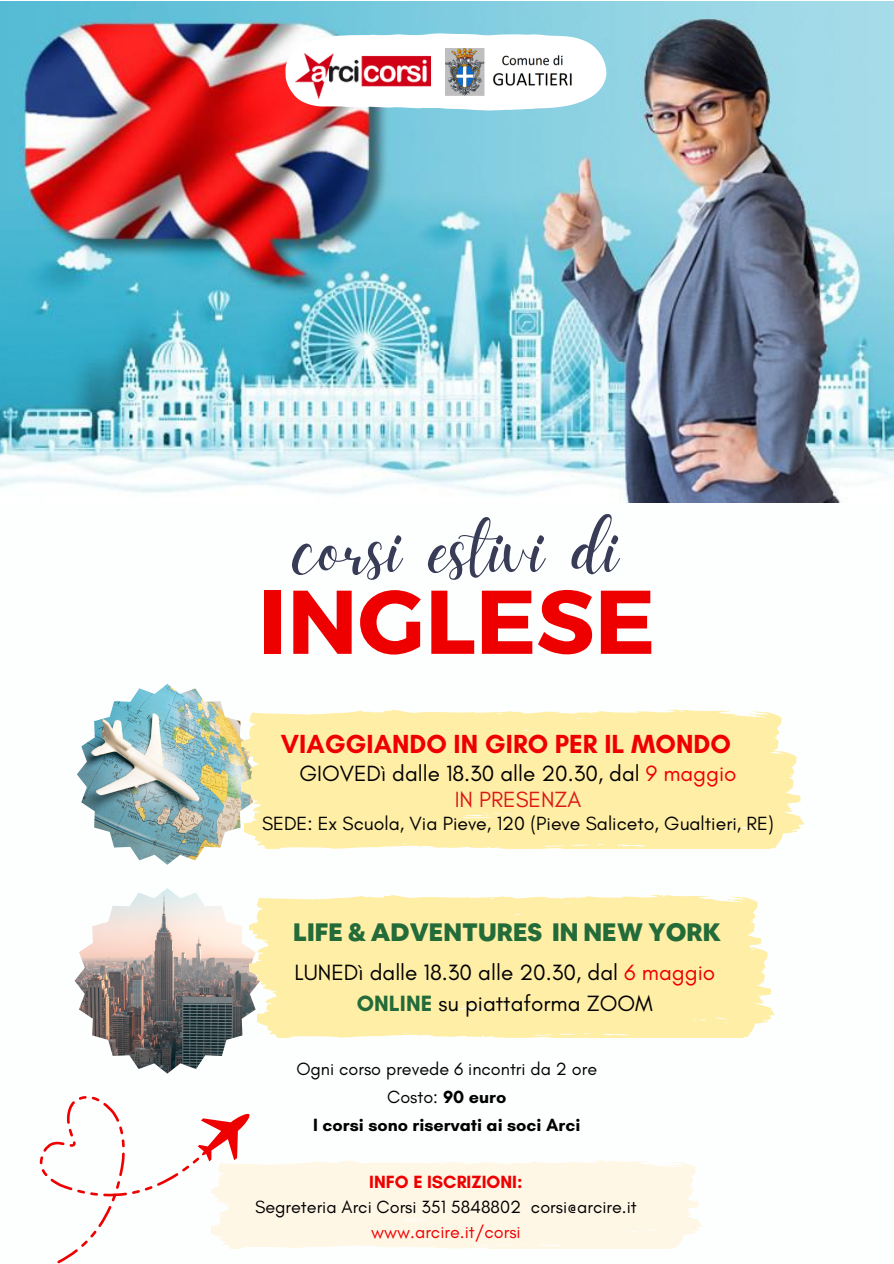
<style>
.page{position:relative;width:894px;height:1264px;background:#fff}
.page>*{position:absolute;margin:0;border:0;box-sizing:border-box;transform-origin:0 0}
.t1{font:700 90.15px "Montserrat";color:#ef0000}
.t2{font:76.35px "Daydream";color:#383c57}
.t3{font:700 26.7px "Glacial Indifference";color:#ef0000}
.t4{font:24.75px "Airbnb Cereal W Blk";color:#236b39}
.t5{font:22.5px/31.5px "Glacial Indifference";color:#000;text-align:center}
.t6{font:22.35px "Glacial Indifference";color:#000}
.t7{font:22.35px "Glacial Indifference";color:#dd1817}
.t8{font:19.5px "Glacial Indifference";color:#000}
.t9{font:18px "Glacial Indifference";color:#000}
.t10{font:700 18px "Glacial Indifference";color:#000}
.t11{font:18px "Glacial Indifference";color:#ef0000}
.t12{font:700 18px "Glacial Indifference";color:#ef0000}
.s1{color:#ef0000}
.s2{font-weight:700;color:#236b39}
.s3{font-weight:700}
</style>
<div class="page">
<img style="left:0;top:1px;width:893px;height:501px">
<svg style="left:285px;top:33px;width:321px;height:78px"></svg>
<img style="left:445px;top:48px;width:139px;height:48px">
<img style="left:295px;top:54px;width:135px;height:45px">
<img style="left:74px;top:888px;width:184px;height:185px">
<svg style="left:258px;top:950px;width:516px;height:87px;background:#feefab"></svg>
<svg style="left:40px;top:1096px;width:662px;height:167px"></svg>
<svg style="left:249px;top:894px;width:515px;height:93px;background:#feeeab"></svg>
<img style="left:77px;top:684px;width:167px;height:180px">
<svg style="left:244px;top:753px;width:560px;height:96px;background:#feefad"></svg>
<div style="left:241px;top:709px;width:547px;height:98px;background:#ffeea6"></div>
<p class="t2" style="left:293px;top:505px;width:327px">corsi estivi di</p>
<p class="t1" style="left:258px;top:563px;width:398px">INGLESE</p>
<p class="t3" style="left:281px;top:727px;width:451px">VIAGGIANDO IN GIRO PER IL MONDO</p>
<p class="t6" style="left:299px;top:760px;width:438px">GIOVEDì dalle 18.30 alle 20.30, dal <span class="s1">9 maggio</span></p>
<p class="t7" style="left:454px;top:786px;width:128px">IN PRESENZA</p>
<h3 class="t8" style="left:262px;top:811px;width:513px">SEDE: Ex Scuola, Via Pieve, 120 (Pieve Saliceto, Gualtieri, RE)</h3>
<p class="t4" style="left:293px;top:915px;width:429px">LIFE &amp; ADVENTURES IN NEW YORK</p>
<h3 class="t5" style="left:294px;top:956px;width:422px">LUNEDì dalle 18.30 alle 20.30, dal <span class="s1">6 maggio<br></span><span class="s2">ONLINE</span> su piattaforma ZOOM</h3>
<h2 class="t9" style="left:296px;top:1057px;width:302px">Ogni corso prevede 6 incontri da 2 ore</h2>
<h1 class="t9" style="left:387px;top:1086px;width:121px">Costo: <span class="s3">90 euro</span></h1>
<p class="t10" style="left:313px;top:1114px;width:268px">I corsi sono riservati ai soci Arci</p>
<p class="t12" style="left:369px;top:1170px;width:155px">INFO E ISCRIZIONI:</p>
<h4 class="t9" style="left:255px;top:1195px;width:383px">Segreteria Arci Corsi 351 5848802 corsi@arcire.it</h4>
<p class="t11" style="left:371px;top:1220px;width:151px">www.arcire.it/corsi</p>
</div>
